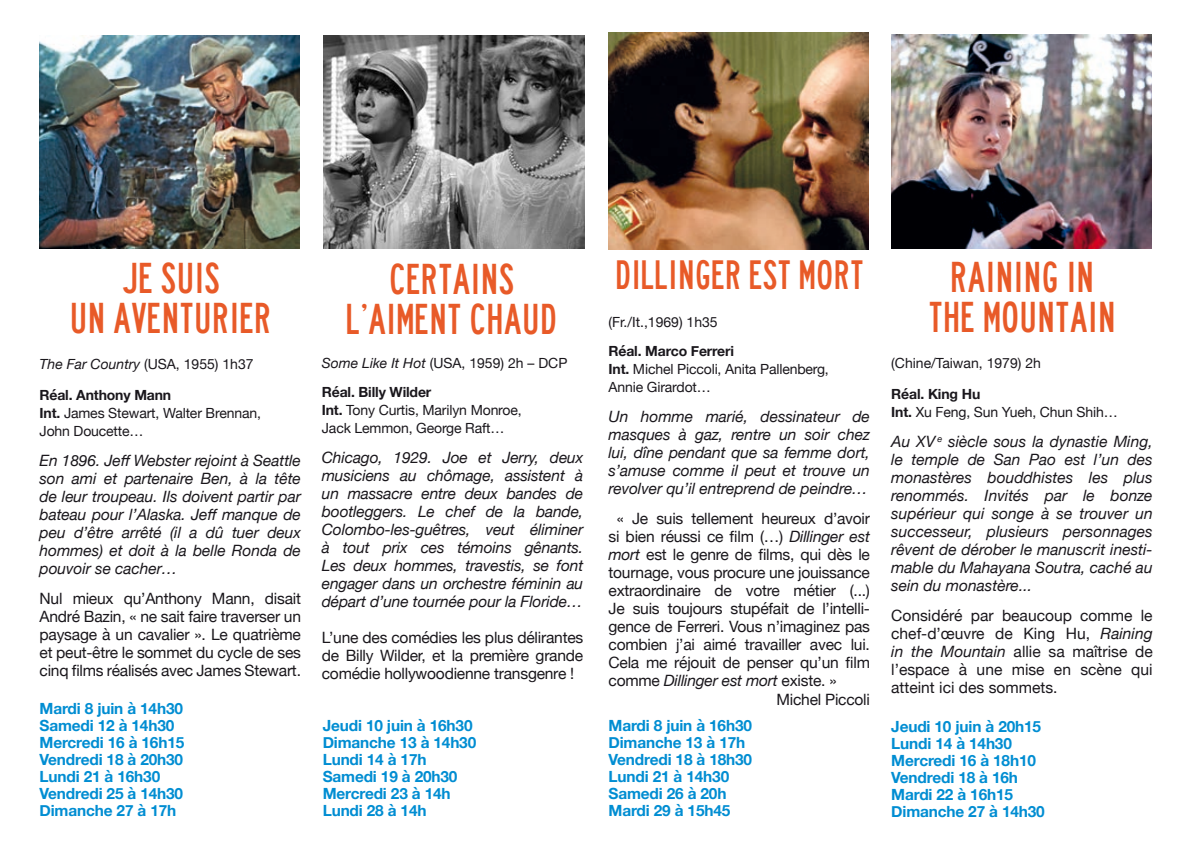
<style>
.page{position:relative;width:1191px;height:851px;background:#fff}
.page>*{position:absolute;margin:0;border:0;box-sizing:border-box;transform-origin:0 0}
.t1{font:40px/40px "lanea";letter-spacing:-.005em;color:#e85a28;text-align:center}
.t2{font:38px "lanea";letter-spacing:-.005em;color:#e85a28}
.t3{font:italic 15.6px/18px "Helvetica Neue";letter-spacing:-.005em;color:#1a171c;text-align:justify}
.t4{font:15.6px/18px "Helvetica Neue";letter-spacing:-.015em;color:#1a171c;text-align:justify}
.t5{font:700 15.4px/17px "Helvetica Neue";letter-spacing:-.01em;color:#008dd2}
.t6{font:14px/18px "Helvetica Neue";letter-spacing:-.01em;color:#1a171c}
.s1{font-style:italic}
.s2{font-weight:700}
.s3{font-style:normal}
</style>
<div class="page">
<img style="left:40px;top:35px;width:260px;height:214px">
<img style="left:323px;top:35px;width:261px;height:214px">
<img style="left:891px;top:34px;width:260px;height:215px">
<img style="left:608px;top:33px;width:260px;height:216px">
<h1 class="t1" style="left:69px;top:259px;width:204px">JE SUIS<br>UN AVENTURIER</h1>
<h1 class="t1" style="left:346px;top:260px;width:213px">CERTAINS<br>L’AIMENT CHAUD</h1>
<p class="t6" style="left:40px;top:356px;width:215px"><span class="s1">The Far Country</span> (USA, 1955) 1h37</p>
<p class="t6" style="left:322px;top:354px;width:247px"><span class="s1">Some Like It Hot</span> (USA, 1959) 2h – DCP</p>
<p class="t6" style="left:40px;top:386px;width:223px"><span class="s2">Réal. Anthony Mann<br>Int.</span> James Stewart, Walter Brennan,<br>John Doucette…</p>
<p class="t3" style="left:40px;top:452px;width:263px">En 1896. Jeff Webster rejoint à Seattle son ami et partenaire Ben, à la tête de leur troupeau. Ils doivent partir par bateau pour l’Alaska. Jeff manque de peu d’être arrêté (il a dû tuer deux hommes) et doit à la belle Ronda de pouvoir se cacher…</p>
<p class="t4" style="left:40px;top:590px;width:263px">Nul mieux qu’Anthony Mann, disait André Bazin, « ne sait faire traverser un paysage à un cavalier ». Le quatrième et peut-être le sommet du cycle de ses cinq films réalisés avec James Stewart.</p>
<p class="t6" style="left:322px;top:383px;width:201px"><span class="s2">Réal. Billy Wilder<br>Int.</span> Tony Curtis, Marilyn Monroe,<br>Jack Lemmon, George Raft…</p>
<p class="t3" style="left:322px;top:449px;width:263px">Chicago, 1929. Joe et Jerry, deux musiciens au chômage, assistent à un massacre entre deux bandes de bootleggers. Le chef de la bande, Colombo-les-guêtres, veut éliminer à tout prix ces témoins gênants.<br>Les deux hommes, travestis, se font engager dans un orchestre féminin au départ d’une tournée pour la Floride…</p>
<p class="t4" style="left:322px;top:629px;width:263px">L’une des comédies les plus délirantes de Billy Wilder, et la première grande comédie hollywoodienne transgenre !</p>
<p class="t5" style="left:40px;top:700px;width:146px">Mardi 8 juin à 14h30<br>Samedi 12 à 14h30<br>Mercredi 16 à 16h15<br>Vendredi 18 à 20h30<br>Lundi 21 à 16h30<br>Vendredi 25 à 14h30<br>Dimanche 27 à 17h</p>
<p class="t5" style="left:323px;top:717px;width:155px">Jeudi 10 juin à 16h30<br>Dimanche 13 à 14h30<br>Lundi 14 à 17h<br>Samedi 19 à 20h30<br>Mercredi 23 à 14h<br>Lundi 28 à 14h</p>
<h2 class="t2" style="left:615px;top:252px;width:250px">DILLINGER EST MORT</h2>
<p class="t6" style="left:608px;top:313px;width:111px">(Fr./It.,1969) 1h35</p>
<p class="t6" style="left:608px;top:343px;width:222px"><span class="s2">Réal. Marco Ferreri<br>Int.</span> Michel Piccoli, Anita Pallenberg,<br>Annie Girardot…</p>
<p class="t3" style="left:608px;top:408px;width:263px">Un homme marié, dessinateur de masques à gaz, rentre un soir chez lui, dîne pendant que sa femme dort, s’amuse comme il peut et trouve un revolver qu’il entreprend de peindre…</p>
<p class="t4" style="left:617px;top:510px;width:255px">« Je suis tellement heureux d’avoir</p>
<p class="t4" style="left:608px;top:528px;width:263px">si bien réussi ce film (…) <span class="s1">Dillinger est</span></p>
<p class="t4" style="left:608px;top:546px;width:263px"><span class="s1">mort</span> est le genre de films, qui dès le</p>
<p class="t4" style="left:608px;top:564px;width:263px">tournage, vous procure une jouissance</p>
<p class="t4" style="left:608px;top:582px;width:263px">extraordinaire de votre métier (...)</p>
<p class="t4" style="left:608px;top:600px;width:263px">Je suis toujours stupéfait de l’intelli-</p>
<p class="t4" style="left:608px;top:618px;width:263px">gence de Ferreri. Vous n’imaginez pas</p>
<p class="t4" style="left:608px;top:636px;width:263px">combien j’ai aimé travailler avec lui.</p>
<p class="t4" style="left:608px;top:654px;width:263px">Cela me réjouit de penser qu’un film</p>
<p class="t3" style="left:608px;top:672px;width:230px"><span class="s3">comme</span> Dillinger est mort <span class="s3">existe. »</span></p>
<p class="t4" style="left:776px;top:690px;width:95px">Michel Piccoli</p>
<p class="t5" style="left:608px;top:717px;width:145px">Mardi 8 juin à 16h30<br>Dimanche 13 à 17h<br>Vendredi 18 à 18h30<br>Lundi 21 à 14h30<br>Samedi 26 à 20h<br>Mardi 29 à 15h45</p>
<h1 class="t1" style="left:928px;top:258px;width:189px">RAINING IN<br>THE MOUNTAIN</h1>
<p class="t6" style="left:891px;top:354px;width:151px">(Chine/Taiwan, 1979) 2h</p>
<p class="t6" style="left:891px;top:385px;width:228px"><span class="s2">Réal. King Hu<br>Int.</span> Xu Feng, Sun Yueh, Chun Shih…</p>
<p class="t3" style="left:891px;top:433px;width:263px">Au XV <sup>e</sup> siècle sous la dynastie Ming, le temple de San Pao est l’un des monastères bouddhistes les plus renommés. Invités par le bonze supérieur qui songe à se trouver un successeur, plusieurs personnages rêvent de dérober le manuscrit inesti&shy;mable du Mahayana Soutra, caché au sein du monastère...</p>
<p class="t4" style="left:891px;top:607px;width:263px">Considéré par beaucoup comme le chef-d’œuvre de King Hu, <span class="s1">Raining in the Mountain</span> allie sa maîtrise de l’espace à une mise en scène qui atteint ici des sommets.</p>
<p class="t5" style="left:891px;top:718px;width:155px">Jeudi 10 juin à 20h15<br>Lundi 14 à 14h30<br>Mercredi 16 à 18h10<br>Vendredi 18 à 16h<br>Mardi 22 à 16h15<br>Dimanche 27 à 14h30</p>
</div>
